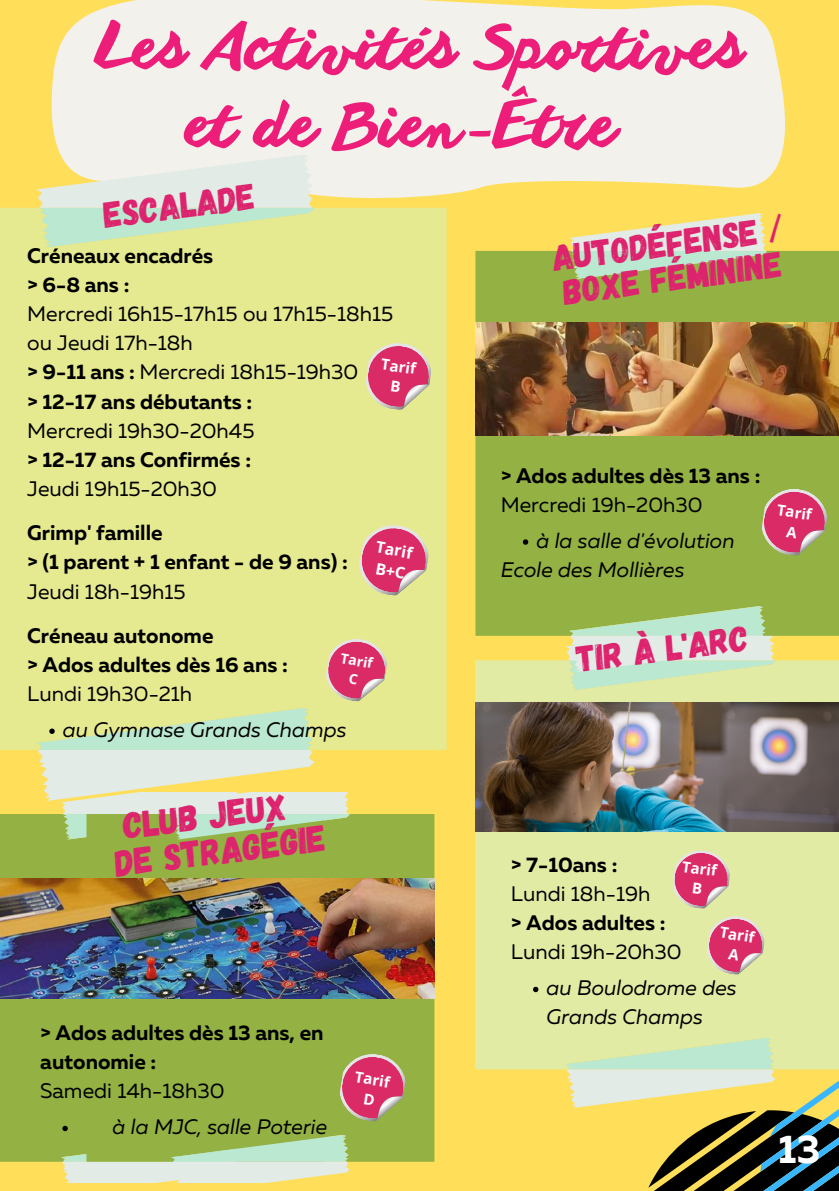
<style>
.page{position:relative;width:839px;height:1191px;background:#fff}
.page>*{position:absolute;margin:0;border:0;box-sizing:border-box;transform-origin:0 0}
.t1{font:62px/78px "Anothershabby";color:#ed1e79}
.t2{font:700 40px "Muller";color:#fff}
.t3{font:37px/36px "Gagalin";color:#dd236d;text-align:center}
.t4{font:36px/34.4px "Gagalin";color:#dd236d}
.t5{font:30px "DO Sans Regular";color:#ed1e79}
.t6{font:21px/29.2px "Muller";color:#000}
.t7{font:700 21px/29.2px "Muller";color:#000}
.t8{font:italic 21px/29.2px "Muller";color:#000}
.t9{font:700 15.8px/21.4px "Open Sans";color:#fff}
.t10{font:700 15px/20.4px "Open Sans";color:#fff;text-align:center}
.t11{font:700 14px "Open Sans";color:#fff}
.s1{font-weight:700}
.s2{font-weight:400}
</style>
<div class="page">
<div style="left:0;top:0;width:838px;height:1191px;background:#ffde59"></div>
<div style="left:0;top:814px;width:86px;height:348px;background:#94b143"></div>
<svg style="left:51px;top:0;width:734px;height:199px;fill:#f2f1eb"></svg>
<div style="left:0;top:208px;width:446px;height:542px;background:#e5e990"></div>
<svg style="left:36px;top:155px;width:278px;height:93px"></svg>
<div style="left:475px;top:660px;width:363px;height:409px;background:#e2eba4"></div>
<svg style="left:533px;top:987px;width:5px;height:5px"></svg>
<div style="left:475px;top:251px;width:363px;height:385px;background:#94b143"></div>
<svg style="left:569px;top:213px;width:197px;height:66px"></svg>
<svg style="left:565px;top:606px;width:210px;height:84px"></svg>
<svg style="left:523px;top:539px;width:5px;height:6px"></svg>
<svg style="left:363px;top:341px;width:71px;height:69px"></svg>
<div style="left:86px;top:814px;width:348px;height:348px;background:#94b143"></div>
<svg style="left:36px;top:708px;width:314px;height:132px"></svg>
<img style="left:475px;top:702px;width:363px;height:129px">
<img style="left:0;top:879px;width:434px;height:120px">
<img style="left:475px;top:323px;width:363px;height:112px">
<svg style="left:758px;top:486px;width:72px;height:70px"></svg>
<svg style="left:61px;top:1051px;width:348px;height:131px"></svg>
<svg style="left:670px;top:848px;width:97px;height:127px"></svg>
<svg style="left:355px;top:522px;width:77px;height:74px"></svg>
<svg style="left:565px;top:1038px;width:273px;height:153px"></svg>
<svg style="left:323px;top:636px;width:67px;height:66px"></svg>
<h5 class="t1" style="left:185px;top:16px;width:560px;text-indent:-89px">Les Activités Sportives et de Bien-Être</h5>
<p class="t4" style="left:102px;top:196px;width:154px;rotate:-7deg">Escalade</p>
<p class="t6" style="left:27px;top:242px;width:367px"><span class="s1">Créneaux encadrés<br>&gt; 6-8 ans :<br></span>Mercredi 16h15-17h15 ou 17h15-18h15 ou Jeudi 17h-18h<br><span class="s1">&gt; 9-11 ans :</span> Mercredi 18h15-19h30<br><span class="s1">&gt; 12-17 ans débutants :<br></span>Mercredi 19h30-20h45<br><span class="s1">&gt; 12-17 ans Confirmés :<br></span>Jeudi 19h15-20h30</p>
<h6 class="t7" style="left:27px;top:520px;width:322px">Grimp' famille<br>&gt; (1 parent + 1 enfant - de 9 ans) :<br><span class="s2">Jeudi 18h-19h15</span></h6>
<h2 class="t7" style="left:27px;top:623px;width:262px">Créneau autonome<br>&gt; Ados adultes dès 16 ans :<br><span class="s2">Lundi 19h30-21h</span></h2>
<p class="t8" style="left:63px;top:717px;width:285px">au Gymnase Grands Champs</p>
<h4 class="t10" style="left:382px;top:353px;width:37px;rotate:8deg">Tarif<br>B</h4>
<p class="t9" style="left:378px;top:536px;width:38px;rotate:10deg">Tarif<br>B+C</p>
<p class="t11" style="left:342px;top:648px;width:34px;rotate:10deg">Tarif</p>
<p class="t3" style="left:108px;top:808px;width:214px;rotate:-7deg">CLUB JEUX<br>DE STRAGÉGIE</p>
<h5 class="t7" style="left:40px;top:1020px;width:285px">&gt; Ados adultes dès 13 ans, en autonomie :<br><span class="s2">Samedi 14h-18h30</span></h5>
<h5 class="t8" style="left:113px;top:1114px;width:216px">à la MJC, salle Poterie</h5>
<h6 class="t10" style="left:357px;top:1066px;width:37px;rotate:9deg">Tarif<br>D</h6>
<p class="t4" style="left:550px;top:239px;width:235px;rotate:-7deg">AUTODÉFENSE /<br>BOXE FÉMININE</p>
<p class="t5" style="left:509px;top:256px;width:181px">AUTODÉFENSE</p>
<h3 class="t7" style="left:500px;top:462px;width:261px">&gt; Ados adultes dès 13 ans :<br><span class="s2">Mercredi 19h-20h30</span></h3>
<p class="t8" style="left:536px;top:527px;width:200px">à la salle d'évolution</p>
<h6 class="t8" style="left:500px;top:557px;width:185px">Ecole des Mollières</h6>
<p class="t10" style="left:778px;top:499px;width:37px;rotate:8deg">Tarif<br>A</p>
<p class="t4" style="left:574px;top:640px;width:174px;rotate:-7deg">TIR À L'ARC</p>
<h1 class="t6" style="left:511px;top:852px;width:172px"><span class="s1">&gt; 7-10ans :<br></span>Lundi 18h-19h<br><span class="s1">&gt; Ados adultes :<br></span>Lundi 19h-20h30</h1>
<p class="t8" style="left:546px;top:975px;width:191px">au Boulodrome des<br>Grands Champs</p>
<h5 class="t10" style="left:683px;top:856px;width:37px;rotate:7deg">Tarif<br>B</h5>
<h2 class="t10" style="left:721px;top:922px;width:37px;rotate:9deg">Tarif<br>A</h2>
<h5 class="t2" style="left:778px;top:1132px;width:44px">13</h5>
</div>
